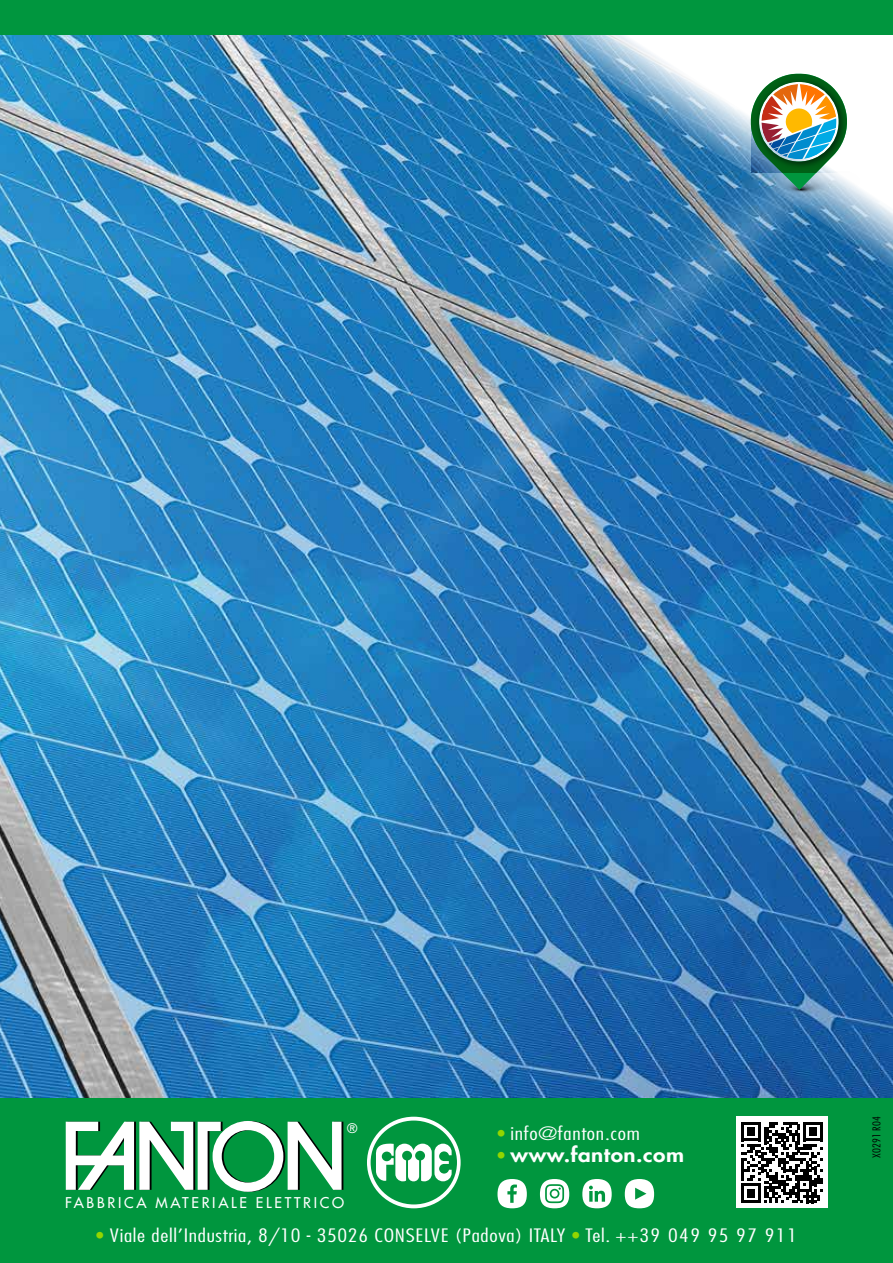
<style>
.page{position:relative;width:893px;height:1263px;background:#fff}
.page>*{position:absolute;margin:0;border:0;box-sizing:border-box;transform-origin:0 0}
.t1{font:800 19.5px "Futura Std";letter-spacing:.025em;color:#fff;scale:1.15 1}
.t2{font:300 condensed 18px "Futura Std";letter-spacing:.03em;color:#fff;scale:1.3 1}
.t3{font:500 14.4px "Futura Std";letter-spacing:.185em;color:#fff}
.t4{font:500 12.9px "Futura Std";color:#fff}
.t5{font:300 condensed 10.5px "Futura Std";color:#000;scale:1.12 1}
.s1{color:#93d500}
.s2{font-weight:300;font-stretch:condensed;font-size:18px;color:#93d500}
</style>
<div class="page">
<div style="left:0;top:1097px;width:893px;height:166px;background:#00963e"></div>
<svg style="left:582px;top:1179px;width:30px;height:29px"></svg>
<svg style="left:625px;top:1179px;width:29px;height:29px"></svg>
<svg style="left:497px;top:1179px;width:30px;height:29px"></svg>
<svg style="left:540px;top:1179px;width:29px;height:29px"></svg>
<div style="left:736px;top:1116px;width:92px;height:92px;background:#fff"></div>
<svg style="left:741px;top:1122px;width:82px;height:81px"></svg>
<div style="left:367px;top:1117px;width:94px;height:91px;border:8px solid #fff;border-radius:50%"></div>
<svg style="left:371px;top:1120px;width:86px;height:84px"></svg>
<svg style="left:66px;top:1121px;width:277px;height:71px"></svg>
<img style="left:0;top:34px;width:893px;height:1063px">
<img style="left:482px;top:34px;width:411px;height:264px">
<svg style="left:725px;top:171px;width:147px;height:37px;background:#78a6ca"></svg>
<img style="left:746px;top:70px;width:106px;height:120px">
<div style="left:0;top:0;width:893px;height:34px;background:#00963e"></div>
<p class="t4" style="left:347px;top:1120px;width:12px">®</p>
<p class="t3" style="left:65px;top:1194px;width:281px">FABBRICA MATERIALE ELETTRICO</p>
<p class="t2" style="left:497px;top:1122px;width:111px"><span class="s1">•</span> info@fanton.com</p>
<p class="t1" style="left:497px;top:1143px;width:164px"><span class="s2">•</span> www.fanton.com</p>
<p class="t2" style="left:96px;top:1225px;width:540px"><span class="s1">•</span> Viale dell’Industria, 8/10 - 35026 CONSELVE (Padova) ITALY <span class="s1">•</span> Tel. ++39 049 95 97 911</p>
<p class="t5" style="left:870px;top:1157px;width:38px;rotate:-90deg">X0291 R04</p>
</div>
